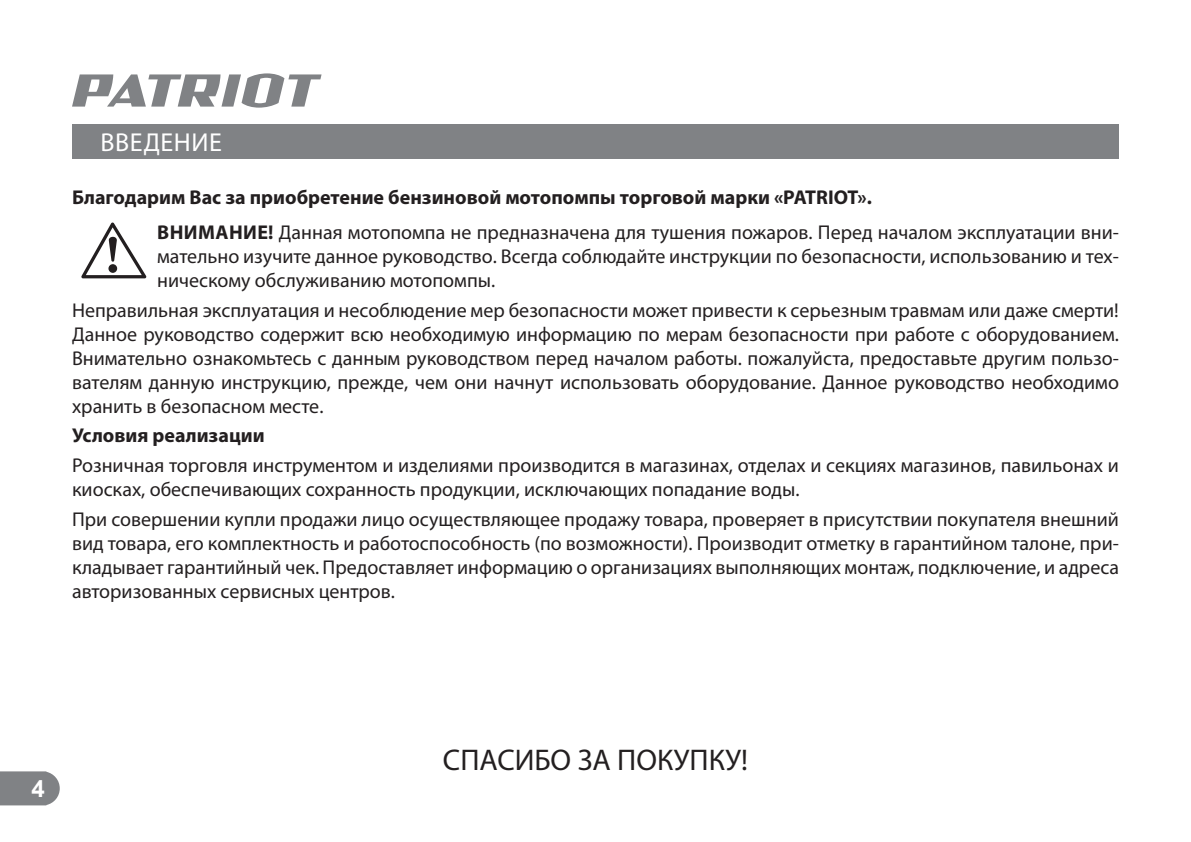
<style>
.page{position:relative;width:1191px;height:842px;background:#fff}
.page>*{position:absolute;margin:0;border:0;box-sizing:border-box;transform-origin:0 0}
.t1{font:30px "Myriad Pro";color:#231f20}
.t2{font:26px "Myriad Pro";letter-spacing:.02em;color:#fff}
.t3{font:700 24px "Arial";color:#fff}
.t4{font:20px/24px "Myriad Pro";color:#231f20}
.t5{font:700 20px/35.4px "Myriad Pro";color:#231f20}
.s1{font-weight:400}
</style>
<div class="page">
<svg style="left:0;top:771px;width:60px;height:34px;background:#898b8e"></svg>
<svg style="left:72px;top:73px;width:249px;height:35px"></svg>
<div style="left:72px;top:124px;width:1047px;height:34px;background:#808285"></div>
<svg style="left:81px;top:222px;width:66px;height:56px"></svg>
<h2 class="t2" style="left:101px;top:129px;width:123px">ВВЕДЕНИЕ</h2>
<p class="t5" style="left:157px;top:180px;width:963px;text-indent:-85px">Благодарим Вас за приобретение бензиновой мотопомпы торговой марки «PATRIOT».<br>ВНИМАНИЕ! <span class="s1">Данная мотопомпа не предназначена для тушения пожаров. Перед началом эксплуатации вни-</span></p>
<p class="t4" style="left:157px;top:245px;width:963px">мательно изучите данное руководство. Всегда соблюдайте инструкции по безопасности, использованию и тех&shy;ническому обслуживанию мотопомпы.</p>
<p class="t4" style="left:72px;top:298px;width:1048px;text-align:justify">Неправильная эксплуатация и несоблюдение мер безопасности может привести к серьезным травмам или даже смерти!<br>Данное руководство содержит всю необходимую информацию по мерам безопасности при работе с оборудованием.<br>Внимательно ознакомьтесь с данным руководством перед началом работы. пожалуйста, предоставьте другим пользо&shy;вателям данную инструкцию, прежде, чем они начнут использовать оборудование. Данное руководство необходимо хранить в безопасном месте.</p>
<p class="t5" style="left:72px;top:418px;width:194px">Условия реализации</p>
<p class="t4" style="left:72px;top:454px;width:1048px">Розничная торговля инструментом и изделиями производится в магазинах, отделах и секциях магазинов, павильонах и киосках, обеспечивающих сохранность продукции, исключающих попадание воды.</p>
<p class="t4" style="left:72px;top:507px;width:1048px;text-align:justify">При совершении купли продажи лицо осуществляющее продажу товара, проверяет в присутствии покупателя внешний вид товара, его комплектность и работоспособность (по возможности). Производит отметку в гарантийном талоне, при&shy;кладывает гарантийный чек. Предоставляет информацию о организациях выполняющих монтаж, подключение, и адреса авторизованных сервисных центров.</p>
<p class="t3" style="left:31px;top:775px;width:15px">4</p>
<h1 class="t1" style="left:443px;top:744px;width:306px">СПАСИБО ЗА ПОКУПКУ!</h1>
</div>
